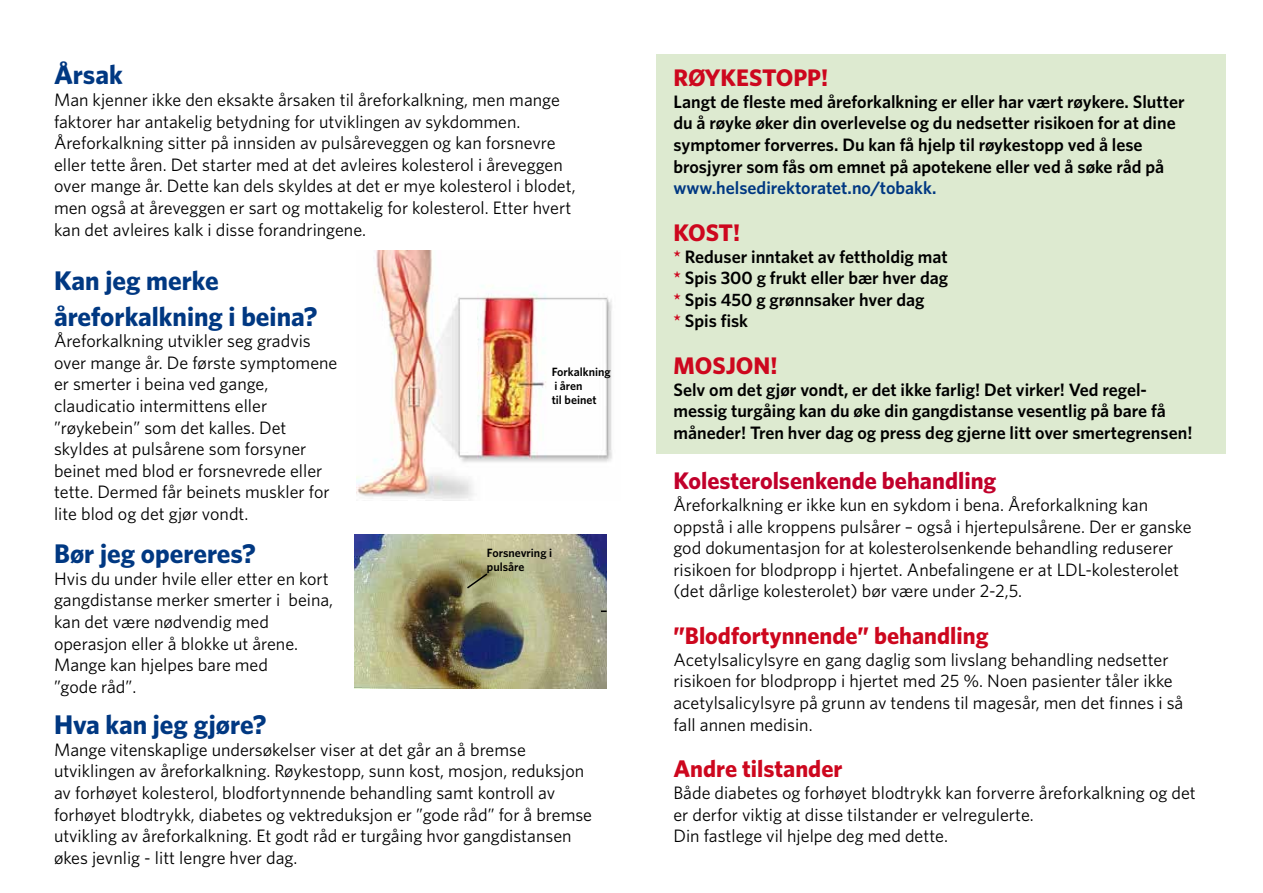
<style>
.page{position:relative;width:1263px;height:893px;background:#fff}
.page>*{position:absolute;margin:0;border:0;box-sizing:border-box;transform-origin:0 0}
.t1{font:700 27px/36px "Whitney";color:#003882}
.t2{font:700 24px "Whitney";color:#cd071e}
.t3{font:700 24px "Whitney";color:#c1002b}
.t4{font:18px/21.6px "Whitney";color:#000}
.t5{font:600 18px/21.6px "Whitney";color:#000}
.t6{font:600 18px "Whitney";color:#003882}
.t7{font:600 12px/14.4px "Whitney";color:#000}
.s1{color:#cd071e}
</style>
<div class="page">
<div style="left:656px;top:54px;width:570px;height:400px;background:#ddead0"></div>
<img style="left:356px;top:251px;width:256px;height:249px">
<img style="left:354px;top:534px;width:252px;height:154px">
<svg style="left:465px;top:572px;width:24px;height:18px"></svg>
<svg style="left:601px;top:610px;width:6px;height:2px"></svg>
<h1 class="t1" style="left:54px;top:56px;width:70px">Årsak</h1>
<p class="t4" style="left:54px;top:88px;width:523px">Man kjenner ikke den eksakte årsaken til åreforkalkning, men mange faktorer har antakelig betydning for utviklingen av sykdommen.<br>Åreforkalkning sitter på innsiden av pulsåreveggen og kan forsnevre eller tette åren. Det starter med at det avleires kolesterol i åreveggen over mange år. Dette kan dels skyldes at det er mye kolesterol i blodet, men også at åreveggen er sart og mottakelig for kolesterol. Etter hvert kan det avleires kalk i disse forandringene.</p>
<h1 class="t1" style="left:54px;top:261px;width:265px">Kan jeg merke åreforkalkning i beina?</h1>
<p class="t4" style="left:54px;top:330px;width:285px">Åreforkalkning utvikler seg gradvis over mange år. De første symptomene er smerter i beina ved gange, claudicatio intermittens eller ”røykebein” som det kalles. Det skyldes at pulsårene som forsyner beinet med blod er forsnevrede eller tette. Dermed får beinets muskler for lite blod og det gjør vondt.</p>
<h1 class="t1" style="left:54px;top:535px;width:203px">Bør jeg opereres?</h1>
<p class="t4" style="left:54px;top:567px;width:281px">Hvis du under hvile eller etter en kort gangdistanse merker smerter i beina, kan det være nødvendig med operasjon eller å blokke ut årene.<br>Mange kan hjelpes bare med<br>”gode råd”.</p>
<h1 class="t1" style="left:54px;top:706px;width:214px">Hva kan jeg gjøre?</h1>
<p class="t4" style="left:54px;top:738px;width:540px">Mange vitenskaplige undersøkelser viser at det går an å bremse utviklingen av åreforkalkning. Røykestopp, sunn kost, mosjon, reduksjon av forhøyet kolesterol, blodfortynnende behandling samt kontroll av forhøyet blodtrykk, diabetes og vektreduksjon er ”gode råd” for å bremse utvikling av åreforkalkning. Et godt råd er turgåing hvor gangdistansen økes jevnlig - litt lengre hver dag.</p>
<p class="t7" style="left:552px;top:364px;width:60px">Forkalkning i åren<br>til beinet</p>
<p class="t7" style="left:487px;top:545px;width:67px">Forsnevring i pulsåre</p>
<h2 class="t2" style="left:673px;top:62px;width:156px">RØYKESTOPP!</h2>
<p class="t5" style="left:673px;top:90px;width:513px">Langt de fleste med åreforkalkning er eller har vært røykere. Slutter du å røyke øker din overlevelse og du nedsetter risikoen for at dine symptomer forverres. Du kan få hjelp til røykestopp ved å lese brosjyrer som fås om emnet på apotekene eller ved å søke råd på</p>
<p class="t6" style="left:673px;top:176px;width:264px">www.helsedirektoratet.no/tobakk.</p>
<h2 class="t2" style="left:673px;top:217px;width:68px">KOST!</h2>
<p class="t5" style="left:673px;top:245px;width:276px"><span class="s1">*</span> Reduser inntaket av fettholdig mat <span class="s1">*</span> Spis 300 g frukt eller bær hver dag <span class="s1">*</span> Spis 450 g grønnsaker hver dag<br><span class="s1">*</span> Spis fisk</p>
<h2 class="t2" style="left:673px;top:350px;width:106px">MOSJON!</h2>
<p class="t5" style="left:673px;top:378px;width:520px">Selv om det gjør vondt, er det ikke farlig! Det virker! Ved regel&shy;messig turgåing kan du øke din gangdistanse vesentlig på bare få måneder! Tren hver dag og press deg gjerne litt over smertegrensen!</p>
<h2 class="t3" style="left:673px;top:465px;width:324px">Kolesterolsenkende behandling</h2>
<p class="t4" style="left:673px;top:493px;width:520px">Åreforkalkning er ikke kun en sykdom i bena. Åreforkalkning kan oppstå i alle kroppens pulsårer – også i hjertepulsårene. Der er ganske god dokumentasjon for at kolesterolsenkende behandling reduserer risikoen for blodpropp i hjertet. Anbefalingene er at LDL-kolesterolet (det dårlige kolesterolet) bør være under 2-2,5.</p>
<h2 class="t2" style="left:673px;top:620px;width:317px">”Blodfortynnende” behandling</h2>
<p class="t4" style="left:673px;top:648px;width:511px">Acetylsalicylsyre en gang daglig som livslang behandling nedsetter risikoen for blodpropp i hjertet med 25 %. Noen pasienter tåler ikke acetylsalicylsyre på grunn av tendens til magesår, men det finnes i så fall annen medisin.</p>
<h2 class="t2" style="left:673px;top:753px;width:171px">Andre tilstander</h2>
<p class="t4" style="left:673px;top:781px;width:524px">Både diabetes og forhøyet blodtrykk kan forverre åreforkalkning og det er derfor viktig at disse tilstander er velregulerte.<br>Din fastlege vil hjelpe deg med dette.</p>
</div>
